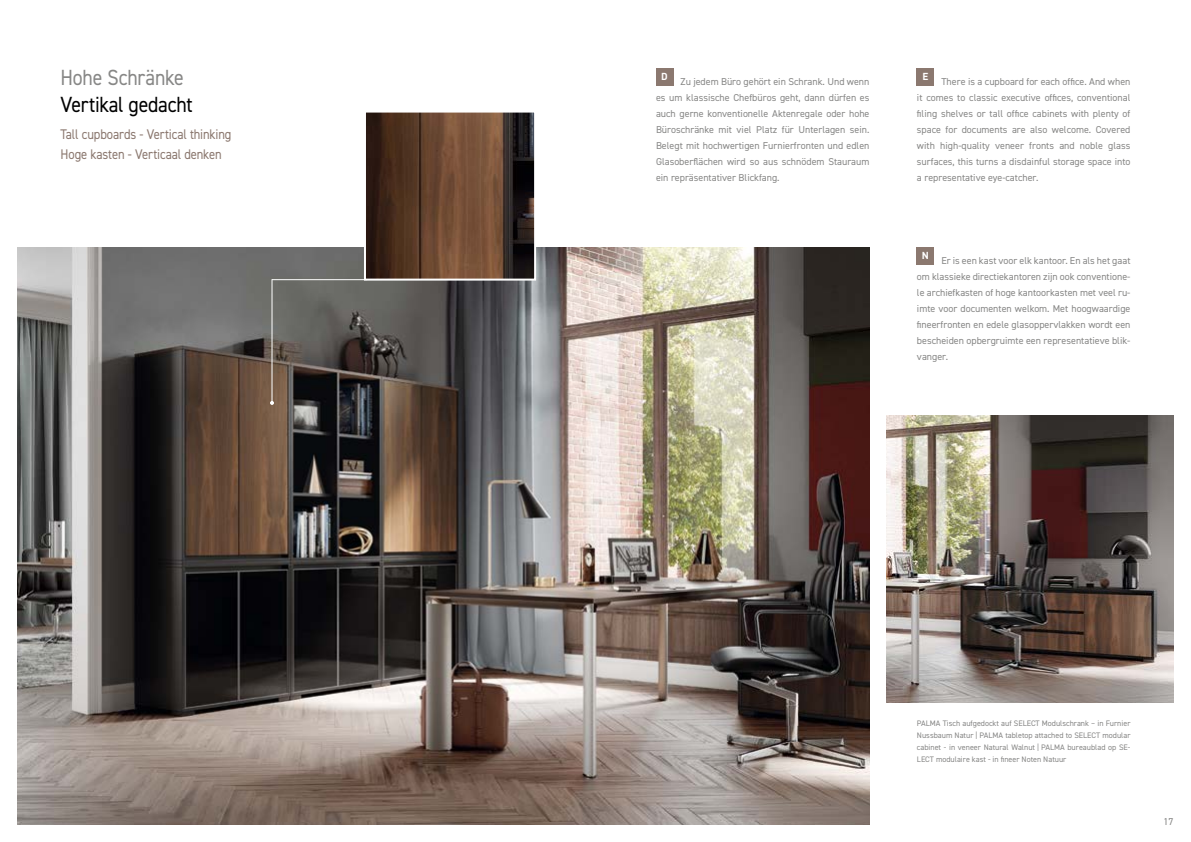
<style>
.page{position:relative;width:1191px;height:842px;background:#fff}
.page>*{position:absolute;margin:0;border:0;box-sizing:border-box;transform-origin:0 0}
.t1{font:22px "DIN2014";letter-spacing:-.015em;color:#000;scale:.9 1}
.t2{font:22px "DIN2014";letter-spacing:-.01em;color:#878786;scale:.9 1}
.t3{font:14px/20px "DIN2014";letter-spacing:-.015em;color:#8b786f;scale:.9 1}
.t4{font:10px/16px "DIN2014";color:#878786;text-align:justify}
.t5{font:700 10px "DINOT";color:#fff}
.t6{font:8px/12px "DIN2014";color:#878786;text-align:justify}
</style>
<div class="page">
<img style="left:886px;top:416px;width:288px;height:287px">
<img style="left:17px;top:247px;width:852px;height:578px">
<div style="left:656px;top:68px;width:17px;height:17px;background:#8b786f"></div>
<div style="left:917px;top:68px;width:17px;height:17px;background:#8b786f"></div>
<div style="left:917px;top:247px;width:17px;height:17px;background:#8b786f"></div>
<img style="left:367px;top:114px;width:166px;height:164px">
<div style="left:364px;top:111px;width:172px;height:170px;border:2px solid #fff"></div>
<hr style="left:271px;top:279px;width:1px;height:124px;background:#fff">
<svg style="left:270px;top:401px;width:4px;height:4px"></svg>
<hr style="left:272px;top:279px;width:95px;height:1px;background:#fff">
<h1 class="t2" style="left:60px;top:64px;width:139px">Hohe Schränke</h1>
<h1 class="t1" style="left:60px;top:91px;width:148px">Vertikal gedacht</h1>
<h2 class="t3" style="left:60px;top:124px;width:191px">Tall cupboards - Vertical thinking<br>Hoge kasten - Verticaal denken</h2>
<p class="t5" style="left:661px;top:69px;width:8px">D</p>
<p class="t4" style="left:656px;top:73px;width:215px;text-indent:25px">Zu jedem Büro gehört ein Schrank. Und wenn es um klassische Chefbüros geht, dann dürfen es auch gerne konventionelle Aktenregale oder hohe Büroschränke mit viel Platz für Unterlagen sein.<br>Belegt mit hochwertigen Furnierfronten und edlen Glasoberflächen wird so aus schnödem Stauraum ein repräsentativer Blickfang.</p>
<p class="t5" style="left:922px;top:69px;width:8px">E</p>
<p class="t4" style="left:917px;top:73px;width:215px;text-indent:25px">There is a cupboard for each office. And when it comes to classic executive offices, conventional filing shelves or tall office cabinets with plenty of space for documents are also welcome. Covered with high-quality veneer fronts and noble glass surfaces, this turns a disdainful storage space into a representative eye-catcher.</p>
<p class="t5" style="left:922px;top:248px;width:9px">N</p>
<p class="t4" style="left:917px;top:252px;width:215px;text-indent:25px">Er is een kast voor elk kantoor. En als het gaat om klassieke directiekantoren zijn ook conventione&shy;le archiefkasten of hoge kantoorkasten met veel ru&shy;imte voor documenten welkom. Met hoogwaardige fineerfronten en edele glasoppervlakken wordt een bescheiden opbergruimte een representatieve blik&shy;vanger.</p>
<p class="t6" style="left:917px;top:717px;width:215px">PALMA Tisch aufgedockt auf SELECT Modulschrank – in Furnier Nussbaum Natur | PALMA tabletop attached to SELECT modular cabinet - in veneer Natural Walnut | PALMA bureaublad op SE-LECT modulaire kast - in fineer Noten Natuur</p>
<p class="t4" style="left:1163px;top:813px;width:11px">17</p>
</div>
